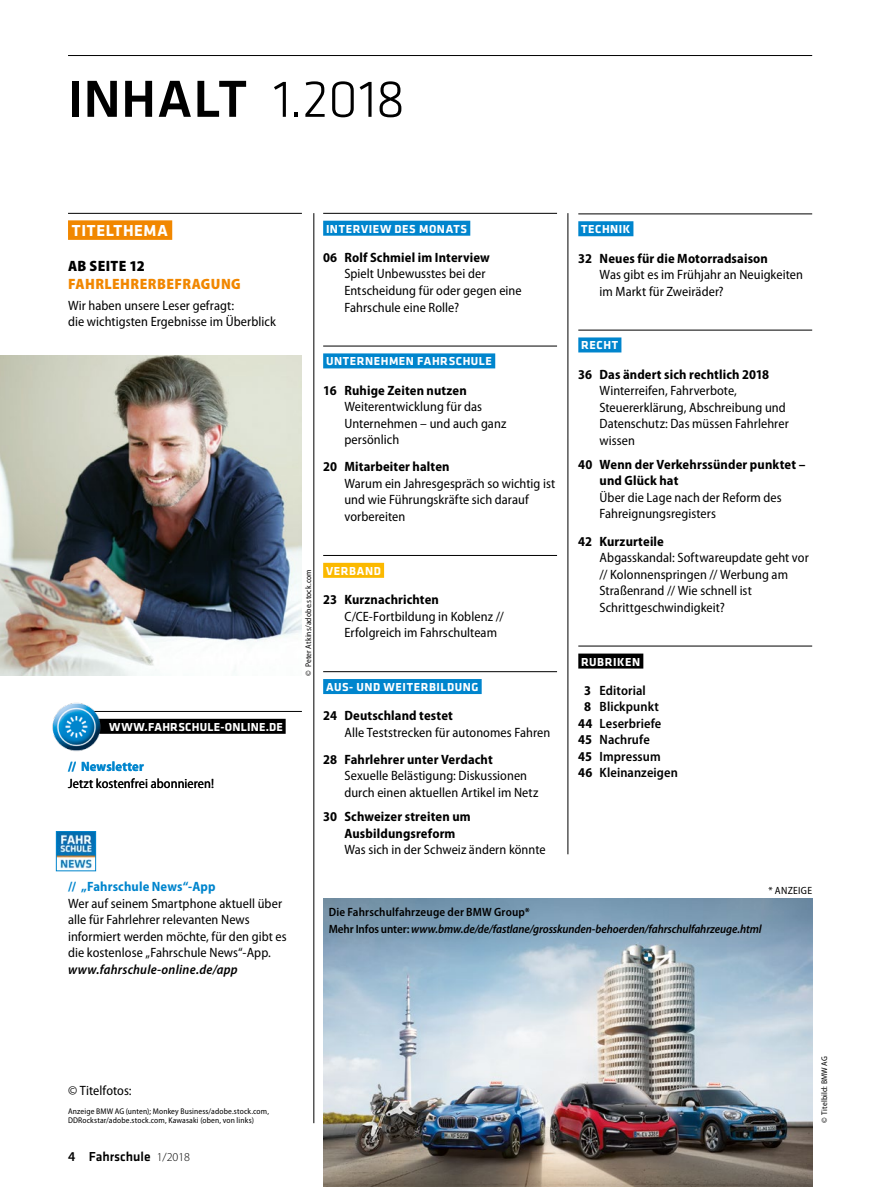
<style>
.page{position:relative;width:893px;height:1187px;background:#fff}
.page>*{position:absolute;margin:0;border:0;box-sizing:border-box;transform-origin:0 0}
.NoXML_Rubrik_Inhalt{font:500 54px "Klavika Basic";letter-spacing:.005em;color:#000}
.NoXML_Dachzeile_Tite{font:700 16.5px "Klavika Basic";letter-spacing:.04em;color:#fff}
.NoXML_Grundtext_vers{font:900 semi-condensed 15px/18px "Myriad Pro";letter-spacing:.03em;color:#f18700}
.NoXML_Grundtext_Inha{font:semi-condensed 13.5px/16.5px "Myriad Pro";letter-spacing:.005em;color:#000}
.NoXML_Grundtext_2{font:semi-condensed 13.5px/16.5px "Myriad Pro";letter-spacing:.005em;color:#000}
.NoXML_Grundtext_Rubr{font:600 semi-condensed 13.5px "Myriad Pro";letter-spacing:.005em;color:#000}
.NoXML_Grundtext_Inha-2{font:700 semi-condensed 13.5px/16.5px "Myriad Pro";letter-spacing:.01em;color:#000}
.NoXML_Pagina{font:500 13.5px "Klavika Basic";color:#000}
.NoXML_Bildunterschri{font:italic 600 semi-condensed 12px "Myriad Pro";letter-spacing:-.01em;color:#000}
.NoXML_DZ_blau{font:700 12px "Klavika Basic";letter-spacing:.045em;color:#fff}
.NoXML_Bildunterschri-2{font:600 semi-condensed 12px "Myriad Pro";letter-spacing:.01em;color:#000}
.NoXML_Grundtext_Box{font:700 12px "Klavika Basic";letter-spacing:.02em;color:#fff}
.NoXML_Dachzeile_schw{font:700 12px "Klavika Basic";letter-spacing:.045em;color:#fff}
.NoXML_DZ_orange{font:700 12px "Klavika Basic";letter-spacing:.06em;color:#fff}
.NoXML_Bildunterschri-3{font:semi-condensed 10.5px "Myriad Pro";letter-spacing:.03em;color:#000}
.NoXML_Grundtext_2-2{font:semi-condensed 8.25px/9px "Myriad Pro";letter-spacing:.02em;color:#000}
.s1{font-weight:300}
.s2{color:#000}
.s3{font-weight:700;color:#0085cd}
.s4{font-weight:700}
.s5{font-stretch:normal}
.s6{font-weight:400}
.s7{font-weight:600;font-style:italic}
.s8{font-style:normal}
.s9{font-family:"Myriad Pro";font-weight:600}
.s10{font-family:"Myriad Pro";font-weight:300;font-size:12px}
</style>
<div class="page">
<hr style="left:568px;top:213px;width:1px;height:641px;background:#000">
<hr style="left:314px;top:213px;width:1px;height:910px;background:#000">
<img style="left:0;top:355px;width:302px;height:320px">
<hr style="left:68px;top:213px;width:234px;height:1px;background:#000">
<div style="left:68px;top:220px;width:104px;height:20px;background:#f18700"></div>
<hr style="left:323px;top:213px;width:234px;height:1px;background:#000">
<div style="left:323px;top:221px;width:147px;height:15px;background:#0085cd"></div>
<hr style="left:323px;top:346px;width:234px;height:1px;background:#000">
<div style="left:323px;top:353px;width:172px;height:15px;background:#0085cd"></div>
<hr style="left:323px;top:555px;width:234px;height:1px;background:#000">
<div style="left:323px;top:562px;width:61px;height:15px;background:#fbb900"></div>
<hr style="left:323px;top:671px;width:234px;height:1px;background:#000">
<div style="left:323px;top:679px;width:159px;height:15px;background:#0085cd"></div>
<hr style="left:68px;top:711px;width:234px;height:1px;background:#000">
<div style="left:68px;top:718px;width:218px;height:15px;background:#000"></div>
<img style="left:52px;top:703px;width:53px;height:49px">
<hr style="left:578px;top:214px;width:234px;height:1px;background:#000">
<div style="left:578px;top:221px;width:55px;height:15px;background:#0085cd"></div>
<hr style="left:578px;top:330px;width:234px;height:1px;background:#000">
<div style="left:578px;top:337px;width:43px;height:15px;background:#0085cd"></div>
<hr style="left:578px;top:645px;width:234px;height:1px;background:#000">
<div style="left:578px;top:653px;width:65px;height:15px;background:#000"></div>
<hr style="left:68px;top:55px;width:744px;height:1px;background:#000">
<img style="left:58px;top:833px;width:36px;height:36px">
<div style="left:56px;top:831px;width:40px;height:40px;border:1px solid #0085cd"></div>
<img style="left:323px;top:898px;width:489px;height:288px">
<p class="NoXML_Rubrik_Inhalt" style="left:68px;top:62px;width:339px">INHALT <span class="s1">1.2018</span></p>
<p class="NoXML_Dachzeile_Tite" style="left:72px;top:219px;width:97px">TITELTHEMA</p>
<p class="NoXML_Grundtext_vers" style="left:68px;top:257px;width:174px"><span class="s2">AB SEITE 12<br></span>FAHRLEHRERBEFRAGUNG</p>
<p class="NoXML_Grundtext_2" style="left:68px;top:297px;width:209px">Wir haben unsere Leser gefragt:<br>die wichtigsten Ergebnisse im Überblick</p>
<p class="NoXML_Grundtext_Box" style="left:109px;top:718px;width:175px">WWW.FAHRSCHULE-ONLINE.DE</p>
<p class="NoXML_Grundtext_2" style="left:68px;top:758px;width:148px"><span class="s3">// Newsletter<br></span>Jetzt kostenfrei abonnieren!</p>
<p class="NoXML_DZ_blau" style="left:326px;top:220px;width:142px">INTERVIEW DES MONATS</p>
<p class="NoXML_Grundtext_Inha" style="left:344px;top:249px;width:179px;text-indent:-21px"><span class="s4">06 Rolf Schmiel im Interview<br></span>Spielt Unbewusstes bei der<br>Entscheidung für oder gegen eine<br>Fahrschule eine Rolle?</p>
<p class="NoXML_DZ_blau" style="left:326px;top:353px;width:167px">UNTERNEHMEN FAHRSCHULE</p>
<p class="NoXML_Grundtext_Inha" style="left:344px;top:382px;width:163px;text-indent:-21px"><span class="s4">16 Ruhige Zeiten nutzen<br></span>Weiterentwicklung für das<br>Unternehmen – und auch ganz persönlich</p>
<p class="NoXML_Grundtext_Inha" style="left:344px;top:459px;width:212px;text-indent:-21px"><span class="s4">20 Mitarbeiter halten<br></span>Warum ein Jahresgespräch so wichtig ist und wie Führungskräfte sich darauf vorbereiten</p>
<p class="NoXML_Grundtext_2-2" style="left:304px;top:675px;width:108px;rotate:-90deg"><span class="s5">©</span> Peter Atkins/adobe.stock.com</p>
<p class="NoXML_DZ_orange" style="left:326px;top:562px;width:56px">VERBAND</p>
<p class="NoXML_Grundtext_Inha" style="left:344px;top:591px;width:161px;text-indent:-21px"><span class="s4">23 Kurznachrichten<br></span>C/CE-Fortbildung in Koblenz //<br>Erfolgreich im Fahrschulteam</p>
<p class="NoXML_DZ_blau" style="left:326px;top:678px;width:154px">AUS- UND WEITERBILDUNG</p>
<p class="NoXML_Grundtext_Inha" style="left:344px;top:707px;width:207px;text-indent:-21px"><span class="s4">24 Deutschland testet<br></span>Alle Teststrecken für autonomes Fahren</p>
<p class="NoXML_Grundtext_Inha" style="left:344px;top:751px;width:195px;text-indent:-21px"><span class="s4">28 Fahrlehrer unter Verdacht<br></span>Sexuelle Belästigung: Diskussionen durch einen aktuellen Artikel im Netz</p>
<p class="NoXML_Grundtext_Inha-2" style="left:344px;top:808px;width:203px;text-indent:-21px">30 Schweizer streiten um<br>Ausbildungsreform<br><span class="s6">Was sich in der Schweiz ändern könnte</span></p>
<p class="NoXML_DZ_blau" style="left:581px;top:220px;width:51px">TECHNIK</p>
<p class="NoXML_Grundtext_Inha" style="left:600px;top:250px;width:205px;text-indent:-21px"><span class="s4">32 Neues für die Motorradsaison<br></span>Was gibt es im Frühjahr an Neuigkeiten im Markt für Zweiräder?</p>
<p class="NoXML_DZ_blau" style="left:581px;top:337px;width:38px">RECHT</p>
<p class="NoXML_Grundtext_Inha" style="left:600px;top:366px;width:191px;text-indent:-21px"><span class="s4">36 Das ändert sich rechtlich 2018<br></span>Winterreifen, Fahrverbote,<br>Steuererklärung, Abschreibung und<br>Datenschutz: Das müssen Fahrlehrer wissen</p>
<p class="NoXML_Grundtext_Inha" style="left:600px;top:456px;width:207px;text-indent:-21px"><span class="s4">40 Wenn der Verkehrssünder punktet – und Glück hat<br></span>Über die Lage nach der Reform des<br>Fahreignungsregisters</p>
<p class="NoXML_Grundtext_Inha" style="left:600px;top:533px;width:211px;text-indent:-21px"><span class="s4">42 Kurzurteile<br></span>Abgasskandal: Softwareupdate geht vor // Kolonnenspringen // Werbung am<br>Straßenrand // Wie schnell ist<br>Schrittgeschwindigkeit?</p>
<p class="NoXML_Dachzeile_schw" style="left:581px;top:653px;width:60px">RUBRIKEN</p>
<p class="NoXML_Grundtext_Rubr" style="left:584px;top:682px;width:63px"><span class="s4">3</span> Editorial</p>
<p class="NoXML_Grundtext_Rubr" style="left:584px;top:699px;width:76px"><span class="s4">8</span> Blickpunkt</p>
<p class="NoXML_Grundtext_Rubr" style="left:578px;top:715px;width:85px"><span class="s4">44</span> Leserbriefe</p>
<p class="NoXML_Grundtext_Rubr" style="left:578px;top:732px;width:73px"><span class="s4">45</span> Nachrufe</p>
<p class="NoXML_Grundtext_Rubr" style="left:578px;top:748px;width:84px"><span class="s4">45</span> Impressum</p>
<p class="NoXML_Grundtext_Rubr" style="left:578px;top:765px;width:101px"><span class="s4">46</span> Kleinanzeigen</p>
<p class="NoXML_Grundtext_2" style="left:68px;top:878px;width:220px"><span class="s3">// „Fahrschule News“-App<br></span>Wer auf seinem Smartphone aktuell über alle für Fahrlehrer relevanten News informiert werden möchte, für den gibt es die kostenlose „Fahrschule News“-App. <span class="s7">www.fahrschule-online.de/app</span></p>
<p class="NoXML_Bildunterschri-3" style="left:768px;top:884px;width:45px">* ANZEIGE</p>
<p class="NoXML_Bildunterschri-2" style="left:329px;top:905px;width:203px">Die Fahrschulfahrzeuge der BMW Group*</p>
<p class="NoXML_Bildunterschri" style="left:329px;top:922px;width:434px"><span class="s8">Mehr Infos unter:</span> www.bmw.de/de/fastlane/grosskunden-behoerden/fahrschulfahrzeuge.html</p>
<p class="NoXML_Grundtext_2" style="left:68px;top:1082px;width:65px">© Titelfotos:</p>
<p class="NoXML_Grundtext_2-2" style="left:68px;top:1107px;width:203px">Anzeige BMW AG (unten); Monkey Business/adobe.stock.com,<br>DDRockstar/adobe.stock.com, Kawasaki (oben, von links)</p>
<p class="NoXML_Pagina" style="left:68px;top:1146px;width:124px"><span class="s9">4</span> Fahrschule <span class="s10">1/2018</span></p>
<p class="NoXML_Grundtext_2-2" style="left:820px;top:1123px;width:68px;rotate:-90deg"><span class="s5">©</span> Titelbild: BMW AG</p>
</div>
